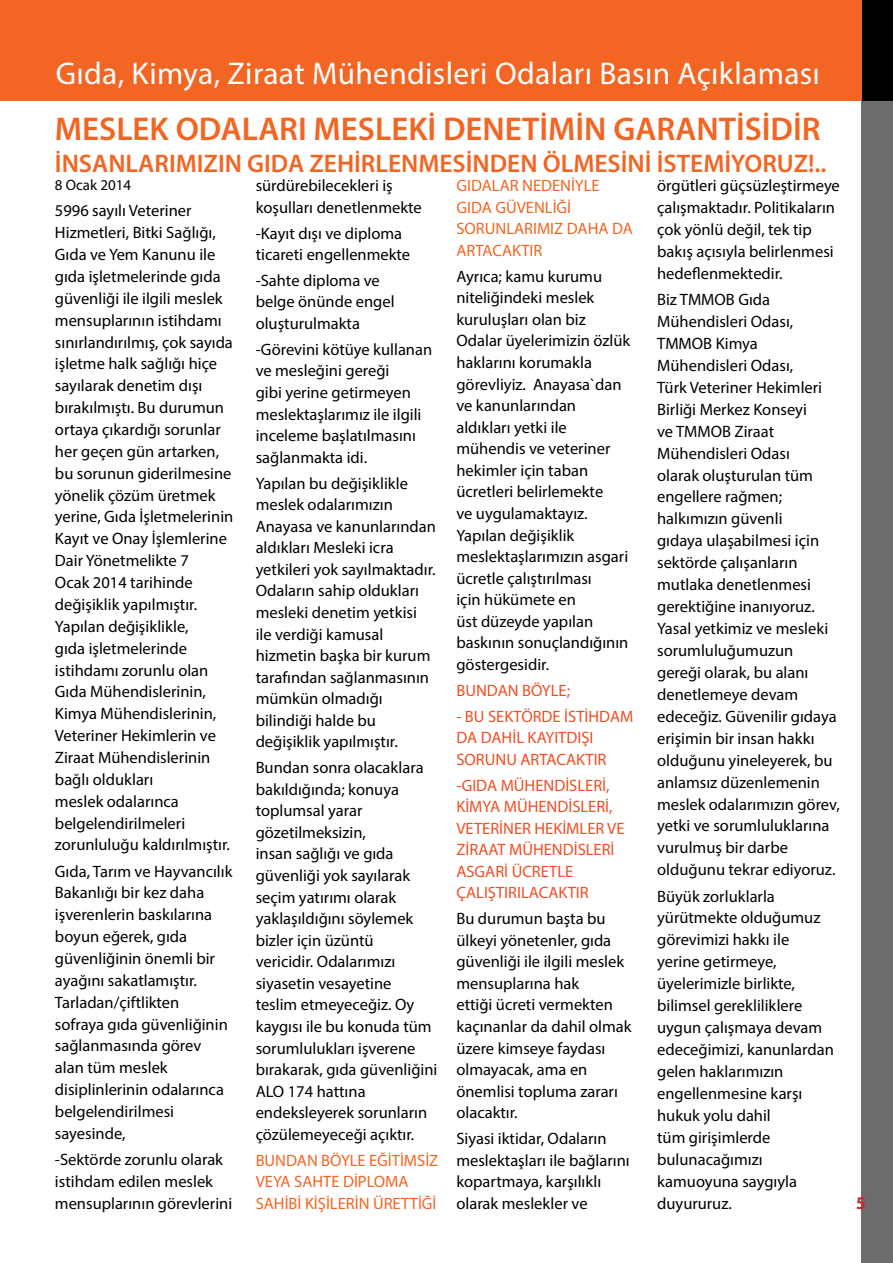
<style>
.page{position:relative;width:893px;height:1263px;background:#fff}
.page>*{position:absolute;margin:0;border:0;box-sizing:border-box;transform-origin:0 0}
.t1{font:600 33px "Myriad Pro";color:#f26522}
.t2{font:31.5px "Myriad Pro";letter-spacing:.01em;color:#fff}
.t3{font:600 25.5px "Myriad Pro";color:#f26522}
.t4{font:700 18px "Myriad Pro";color:#d2232a}
.t5{font:16.5px/21.9px "Myriad Pro";color:#000}
.t6{font:16.5px/21.6px "Myriad Pro";color:#f04e23}
.t7{font:16.5px/21.6px "Myriad Pro";color:#f26522}
.t8{font:15px "Myriad Pro";color:#000}
</style>
<div class="page">
<div style="left:861px;top:100px;width:32px;height:1163px;background:#6d6c6d"></div>
<div style="left:861px;top:0;width:32px;height:101px;background:#000"></div>
<div style="left:0;top:0;width:861px;height:101px;background:#f26522"></div>
<h2 class="t2" style="left:56px;top:54px;width:766px">Gıda, Kimya, Ziraat Mühendisleri Odaları Basın Açıklaması</h2>
<h1 class="t1" style="left:55px;top:107px;width:767px">MESLEK ODALARI MESLEKİ DENETİMİN GARANTİSİDİR</h1>
<h3 class="t3" style="left:55px;top:147px;width:773px">İNSANLARIMIZIN GIDA ZEHİRLENMESİNDEN ÖLMESİNİ İSTEMİYORUZ!..</h3>
<p class="t8" style="left:55px;top:176px;width:78px">8 Ocak 2014</p>
<p class="t5" style="left:55px;top:200px;width:180px">5996 sayılı Veteriner<br>Hizmetleri, Bitki Sağlığı,<br>Gıda ve Yem Kanunu ile gıda işletmelerinde gıda güvenliği ile ilgili meslek mensuplarının istihdamı sınırlandırılmış, çok sayıda işletme halk sağlığı hiçe sayılarak denetim dışı bırakılmıştı. Bu durumun ortaya çıkardığı sorunlar her geçen gün artarken, bu sorunun giderilmesine yönelik çözüm üretmek yerine, Gıda İşletmelerinin<br>Kayıt ve Onay İşlemlerine<br>Dair Yönetmelikte 7<br>Ocak 2014 tarihinde değişiklik yapılmıştır.<br>Yapılan değişiklikle,<br>gıda işletmelerinde istihdamı zorunlu olan<br>Gıda Mühendislerinin,<br>Kimya Mühendislerinin,<br>Veteriner Hekimlerin ve<br>Ziraat Mühendislerinin bağlı oldukları<br>meslek odalarınca belgelendirilmeleri zorunluluğu kaldırılmıştır.</p>
<p class="t5" style="left:55px;top:860px;width:179px">Gıda, Tarım ve Hayvancılık<br>Bakanlığı bir kez daha işverenlerin baskılarına boyun eğerek, gıda güvenliğinin önemli bir ayağını sakatlamıştır.<br>Tarladan/çiftlikten sofraya gıda güvenliğinin sağlanmasında görev alan tüm meslek disiplinlerinin odalarınca belgelendirilmesi sayesinde,</p>
<p class="t5" style="left:55px;top:1148px;width:179px">-Sektörde zorunlu olarak istihdam edilen meslek mensuplarının görevlerini</p>
<p class="t5" style="left:256px;top:175px;width:168px">sürdürebilecekleri iş koşulları denetlenmekte</p>
<p class="t5" style="left:256px;top:222px;width:156px">-Kayıt dışı ve diploma ticareti engellenmekte</p>
<p class="t5" style="left:256px;top:269px;width:140px">-Sahte diploma ve belge önünde engel oluşturulmakta</p>
<p class="t5" style="left:256px;top:338px;width:178px">-Görevini kötüye kullanan ve mesleğini gereği<br>gibi yerine getirmeyen meslektaşlarımız ile ilgili inceleme başlatılmasını sağlanmakta idi.</p>
<p class="t5" style="left:256px;top:472px;width:182px">Yapılan bu değişiklikle meslek odalarımızın<br>Anayasa ve kanunlarından aldıkları Mesleki icra yetkileri yok sayılmaktadır.<br>Odaların sahip oldukları mesleki denetim yetkisi ile verdiği kamusal hizmetin başka bir kurum tarafından sağlanmasının mümkün olmadığı bilindiği halde bu değişiklik yapılmıştır.</p>
<p class="t5" style="left:256px;top:757px;width:183px">Bundan sonra olacaklara bakıldığında; konuya toplumsal yarar gözetilmeksizin,<br>insan sağlığı ve gıda güvenliği yok sayılarak seçim yatırımı olarak yaklaşıldığını söylemek bizler için üzüntü<br>vericidir. Odalarımızı siyasetin vesayetine<br>teslim etmeyeceğiz. Oy kaygısı ile bu konuda tüm sorumlulukları işverene bırakarak, gıda güvenliğini<br>ALO 174 hattına endeksleyerek sorunların çözülemeyeceği açıktır.</p>
<p class="t7" style="left:256px;top:1149px;width:184px">BUNDAN BÖYLE EĞİTİMSİZ<br>VEYA SAHTE DİPLOMA<br>SAHİBİ KİŞİLERİN ÜRETTİĞİ</p>
<p class="t7" style="left:456px;top:175px;width:178px">GIDALAR NEDENİYLE<br>GIDA GÜVENLİĞİ<br>SORUNLARIMIZ DAHA DA<br>ARTACAKTIR</p>
<p class="t5" style="left:456px;top:265px;width:175px">Ayrıca; kamu kurumu niteliğindeki meslek kuruluşları olan biz<br>Odalar üyelerimizin özlük haklarını korumakla görevliyiz. Anayasa`dan ve kanunlarından aldıkları yetki ile mühendis ve veteriner hekimler için taban ücretleri belirlemekte<br>ve uygulamaktayız.<br>Yapılan değişiklik meslektaşlarımızın asgari ücretle çalıştırılması<br>için hükümete en<br>üst düzeyde yapılan baskının sonuçlandığının göstergesidir.</p>
<p class="t6" style="left:456px;top:679px;width:115px">BUNDAN BÖYLE;</p>
<p class="t6" style="left:456px;top:705px;width:178px">- BU SEKTÖRDE İSTİHDAM<br>DA DAHİL KAYITDIŞI<br>SORUNU ARTACAKTIR</p>
<p class="t6" style="left:456px;top:774px;width:170px">-GIDA MÜHENDİSLERİ,<br>KİMYA MÜHENDİSLERİ,<br>VETERİNER HEKİMLER VE<br>ZİRAAT MÜHENDİSLERİ<br>ASGARİ ÜCRETLE<br>ÇALIŞTIRILACAKTIR</p>
<p class="t5" style="left:456px;top:907px;width:177px">Bu durumun başta bu ülkeyi yönetenler, gıda güvenliği ile ilgili meslek mensuplarına hak<br>ettiği ücreti vermekten kaçınanlar da dahil olmak üzere kimseye faydası olmayacak, ama en önemlisi topluma zararı olacaktır.</p>
<p class="t5" style="left:456px;top:1127px;width:175px">Siyasi iktidar, Odaların meslektaşları ile bağlarını kopartmaya, karşılıklı olarak meslekler ve</p>
<p class="t5" style="left:657px;top:174px;width:184px">örgütleri güçsüzleştirmeye çalışmaktadır. Politikaların çok yönlü değil, tek tip bakış açısıyla belirlenmesi hedeflenmektedir.</p>
<p class="t5" style="left:657px;top:288px;width:184px">Biz TMMOB Gıda<br>Mühendisleri Odası,<br>TMMOB Kimya<br>Mühendisleri Odası,<br>Türk Veteriner Hekimleri<br>Birliği Merkez Konseyi<br>ve TMMOB Ziraat<br>Mühendisleri Odası<br>olarak oluşturulan tüm engellere rağmen; halkımızın güvenli<br>gıdaya ulaşabilmesi için sektörde çalışanların mutlaka denetlenmesi gerektiğine inanıyoruz.<br>Yasal yetkimiz ve mesleki sorumluluğumuzun gereği olarak, bu alanı denetlemeye devam edeceğiz. Güvenilir gıdaya erişimin bir insan hakkı olduğunu yineleyerek, bu anlamsız düzenlemenin meslek odalarımızın görev, yetki ve sorumluluklarına vurulmuş bir darbe olduğunu tekrar ediyoruz.</p>
<p class="t5" style="left:657px;top:885px;width:178px">Büyük zorluklarla yürütmekte olduğumuz görevimizi hakkı ile yerine getirmeye, üyelerimizle birlikte, bilimsel gerekliliklere uygun çalışmaya devam edeceğimizi, kanunlardan gelen haklarımızın engellenmesine karşı hukuk yolu dahil<br>tüm girişimlerde bulunacağımızı kamuoyuna saygıyla duyururuz.</p>
<p class="t4" style="left:856px;top:1191px;width:11px">5</p>
</div>
